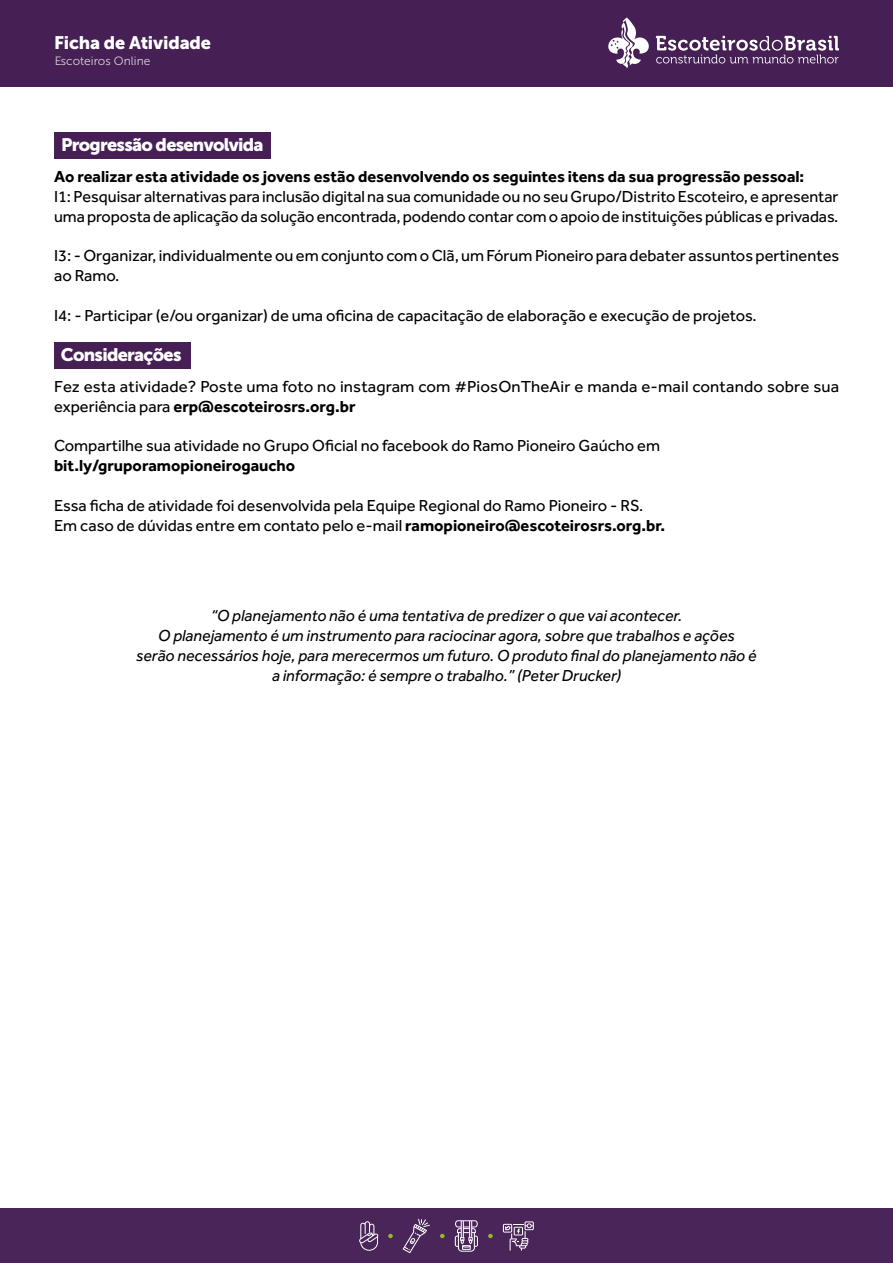
<style>
.page{position:relative;width:893px;height:1263px;background:#fff}
.page>*{position:absolute;margin:0;border:0;box-sizing:border-box;transform-origin:0 0}
.t1{font:18px "Museo Sans 900";letter-spacing:-.04em;color:#fff}
.t2{font:18px "Museo Sans 900";letter-spacing:-.01em;color:#fff}
.t3{font:16.5px/19.8px "Effra";color:#000}
.t4{font:italic 16.5px/19.8px "Effra";color:#000;text-align:center}
.t5{font:700 16.5px "Effra";color:#000}
.t6{font:12px "Museo Sans 300";color:#fff}
.s1{font-weight:700}
</style>
<div class="page">
<div style="left:0;top:0;width:893px;height:87px;background:#462055"></div>
<div style="left:0;top:1209px;width:893px;height:54px;background:#462055"></div>
<svg style="left:608px;top:18px;width:41px;height:50px"></svg>
<svg style="left:656px;top:36px;width:183px;height:28px"></svg>
<svg style="left:403px;top:1219px;width:27px;height:34px"></svg>
<svg style="left:359px;top:1221px;width:19px;height:30px"></svg>
<svg style="left:455px;top:1220px;width:23px;height:32px"></svg>
<svg style="left:503px;top:1221px;width:31px;height:29px"></svg>
<svg style="left:388px;top:1234px;width:5px;height:4px"></svg>
<svg style="left:440px;top:1234px;width:5px;height:4px"></svg>
<svg style="left:488px;top:1234px;width:5px;height:4px"></svg>
<div style="left:54px;top:342px;width:136px;height:26px;background:#462055"></div>
<div style="left:54px;top:132px;width:216px;height:26px;background:#462055"></div>
<p class="t2" style="left:54px;top:33px;width:158px">Ficha de Atividade</p>
<p class="t6" style="left:54px;top:54px;width:98px">Escoteiros Online</p>
<p class="t1" style="left:61px;top:134px;width:204px">Progressão desenvolvida</p>
<p class="t5" style="left:54px;top:166px;width:752px">Ao realizar esta atividade os jovens estão desenvolvendo os seguintes itens da sua progressão pessoal:</p>
<p class="t3" style="left:54px;top:186px;width:786px">I1: Pesquisar alternativas para inclusão digital na sua comunidade ou no seu Grupo/Distrito Escoteiro, e apresentar uma proposta de aplicação da solução encontrada, podendo contar com o apoio de instituições públicas e privadas.</p>
<p class="t3" style="left:54px;top:246px;width:787px">I3: - Organizar, individualmente ou em conjunto com o Clã, um Fórum Pioneiro para debater assuntos pertinentes ao Ramo.</p>
<p class="t3" style="left:54px;top:305px;width:704px">I4: - Participar (e/ou organizar) de uma oficina de capacitação de elaboração e execução de projetos.</p>
<p class="t1" style="left:61px;top:345px;width:122px">Considerações</p>
<p class="t3" style="left:54px;top:376px;width:787px">Fez esta atividade? Poste uma foto no instagram com #PiosOnTheAir e manda e-mail contando sobre sua experiência para <span class="s1">erp@escoteirosrs.org.br</span></p>
<p class="t3" style="left:54px;top:436px;width:608px">Compartilhe sua atividade no Grupo Oficial no facebook do Ramo Pioneiro Gaúcho em</p>
<p class="t5" style="left:54px;top:456px;width:243px">bit.ly/gruporamopioneirogaucho</p>
<p class="t3" style="left:54px;top:495px;width:613px">Essa ficha de atividade foi desenvolvida pela Equipe Regional do Ramo Pioneiro - RS.<br>Em caso de dúvidas entre em contato pelo e-mail <span class="s1">ramopioneiro@escoteirosrs.org.br.</span></p>
<p class="t4" style="left:136px;top:606px;width:622px">“O planejamento não é uma tentativa de predizer o que vai acontecer.<br>O planejamento é um instrumento para raciocinar agora, sobre que trabalhos e ações<br>serão necessários hoje, para merecermos um futuro. O produto final do planejamento não é a informação: é sempre o trabalho.” (Peter Drucker)</p>
</div>
